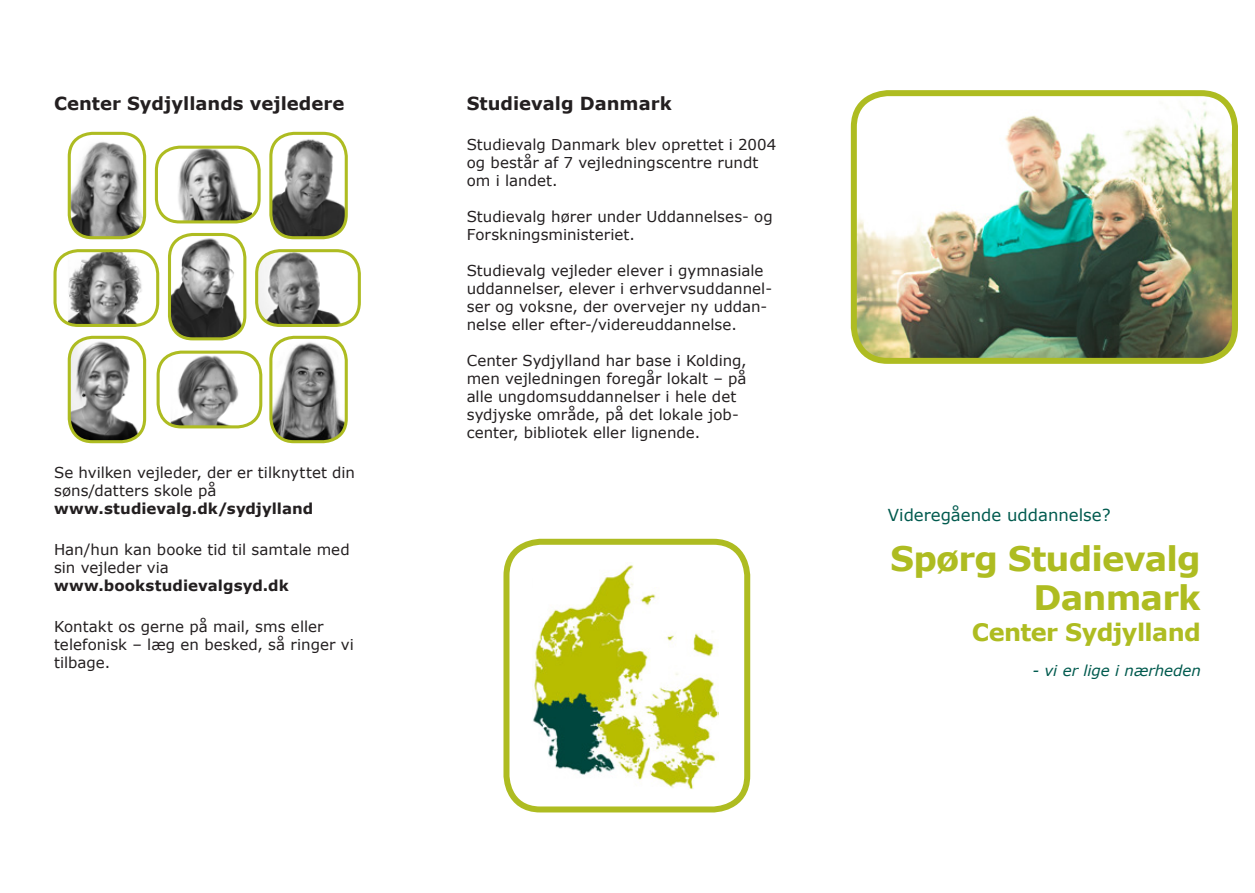
<style>
.page{position:relative;width:1255px;height:893px;background:#fff}
.page>*{position:absolute;margin:0;border:0;box-sizing:border-box;transform-origin:0 0}
.t1{font:700 33.75px/39px "Verdana";letter-spacing:-.025em;color:#aebc21;text-align:right}
.t2{font:700 24px "Verdana";letter-spacing:-.025em;color:#aebc21}
.t3{font:700 18px "Verdana";color:#231f20}
.t4{font:16.5px "Verdana";color:#005a4e}
.t5{font:15px/18px "Verdana";color:#231f20}
.t6{font:700 15px "Verdana";letter-spacing:.005em;color:#231f20}
.t7{font:italic 15px "Verdana";color:#005a4e}
</style>
<div class="page">
<img style="left:857px;top:93px;width:377px;height:264px">
<div style="left:850px;top:90px;width:387px;height:274px;border:6px solid #aebc21;border-radius:34px"></div>
<div style="left:503px;top:539px;width:247px;height:273px;border:6px solid #aebc21;border-radius:34px"></div>
<img style="left:532px;top:565px;width:186px;height:224px">
<img style="left:69px;top:133px;width:76px;height:105px">
<div style="left:68px;top:132px;width:78px;height:107px;border:3px solid #aebc21;border-radius:23px"></div>
<img style="left:169px;top:234px;width:76px;height:105px">
<div style="left:168px;top:233px;width:78px;height:107px;border:3px solid #aebc21;border-radius:23px"></div>
<img style="left:271px;top:133px;width:75px;height:105px">
<div style="left:269px;top:132px;width:79px;height:107px;border:3px solid #aebc21;border-radius:23px"></div>
<img style="left:69px;top:337px;width:76px;height:105px">
<div style="left:68px;top:336px;width:78px;height:107px;border:3px solid #aebc21;border-radius:23px"></div>
<img style="left:271px;top:337px;width:75px;height:105px">
<div style="left:269px;top:336px;width:79px;height:107px;border:3px solid #aebc21;border-radius:23px"></div>
<img style="left:68px;top:251px;width:82px;height:72px">
<div style="left:53px;top:249px;width:106px;height:78px;border:3px solid #aebc21;border-radius:23px"></div>
<img style="left:163px;top:147px;width:89px;height:75px">
<div style="left:155px;top:146px;width:106px;height:77px;border:3px solid #aebc21;border-radius:23px"></div>
<img style="left:259px;top:253px;width:82px;height:72px">
<div style="left:255px;top:249px;width:106px;height:78px;border:3px solid #aebc21;border-radius:23px"></div>
<img style="left:171px;top:352px;width:77px;height:75px">
<div style="left:156px;top:351px;width:106px;height:77px;border:3px solid #aebc21;border-radius:23px"></div>
<p class="t3" style="left:54px;top:92px;width:292px">Center Sydjyllands vejledere</p>
<p class="t5" style="left:54px;top:464px;width:302px">Se hvilken vejleder, der er tilknyttet din søns/datters skole på</p>
<p class="t6" style="left:54px;top:499px;width:261px">www.studievalg.dk/sydjylland</p>
<p class="t5" style="left:54px;top:541px;width:297px">Han/hun kan booke tid til samtale med sin vejleder via</p>
<p class="t6" style="left:54px;top:576px;width:236px">www.bookstudievalgsyd.dk</p>
<p class="t5" style="left:54px;top:618px;width:301px">Kontakt os gerne på mail, sms eller telefonisk – læg en besked, så ringer vi tilbage.</p>
<p class="t3" style="left:466px;top:92px;width:206px">Studievalg Danmark</p>
<p class="t5" style="left:466px;top:136px;width:311px">Studievalg Danmark blev oprettet i 2004 og består af 7 vejledningscentre rundt om i landet.</p>
<p class="t5" style="left:466px;top:208px;width:307px">Studievalg hører under Uddannelses- og<br>Forskningsministeriet.</p>
<p class="t5" style="left:466px;top:262px;width:307px">Studievalg vejleder elever i gymnasiale uddannelser, elever i erhvervsuddannel&shy;ser og voksne, der overvejer ny uddan&shy;nelse eller efter-/videreuddannelse.</p>
<p class="t5" style="left:466px;top:352px;width:281px">Center Sydjylland har base i Kolding, men vejledningen foregår lokalt – på alle ungdomsuddannelser i hele det sydjyske område, på det lokale job&shy;center, bibliotek eller lignende.</p>
<p class="t4" style="left:887px;top:505px;width:224px">Videregående uddannelse?</p>
<h1 class="t1" style="left:890px;top:539px;width:312px">Spørg Studievalg<br>Danmark</h1>
<h2 class="t2" style="left:971px;top:617px;width:230px">Center Sydjylland</h2>
<p class="t7" style="left:1032px;top:661px;width:170px">- vi er lige i nærheden</p>
</div>
